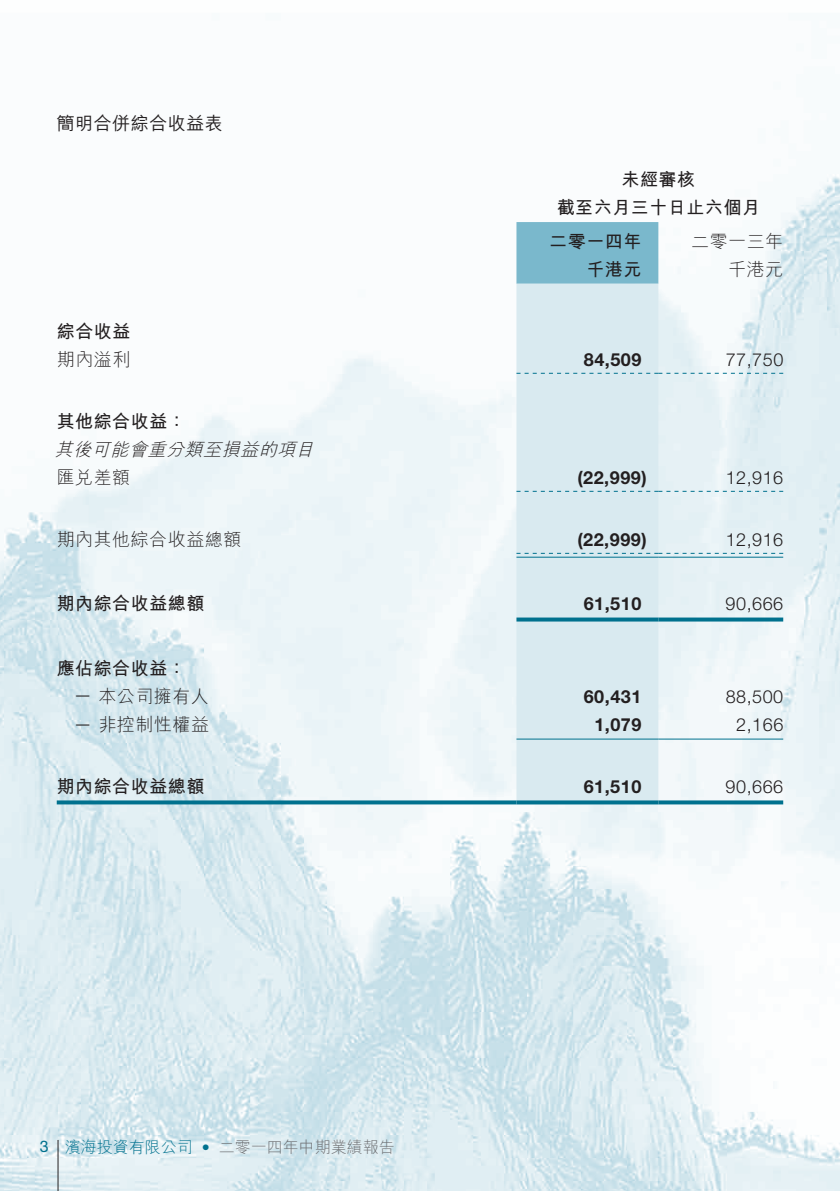
<style>
.page{position:relative;width:840px;height:1191px;background:#fff}
.page>*{position:absolute;margin:0;border:0;box-sizing:border-box;transform-origin:0 0}
.t1{font:700 18px/28px "M Hei HK";letter-spacing:.03em;color:#231f20;text-align:center}
.t2{font:700 18px "Helvetica Neue";letter-spacing:.03em;color:#231f20}
.t3{font:300 18px "Helvetica Neue";letter-spacing:.03em;color:#231f20}
.t4{font:300 18px "M Hei HK";letter-spacing:.03em;color:#231f20}
.t5{font:italic 300 18px "M Hei HK";color:#231f20}
.t6{font:500 18px "M Hei HK";letter-spacing:.03em;color:#231f20}
.t7{font:300 16px "M Hei HK";color:#6c6d70}
.t8{font:300 16px "M Hei HK";color:#00718e}
.t9{font:300 16px "Helvetica Neue";color:#00718e}
.t10{font:16px "Helvetica Neue";color:#00718e}
.s1{font-family:"Helvetica Neue"}
</style>
<div class="page">
<img style="left:0;top:174px;width:839px;height:1017px">
<hr style="left:57px;top:1140px;width:1px;height:51px;background:#231f20">
<div style="left:516px;top:222px;width:142px;height:62px;background:#7ab8cc"></div>
<div style="left:516px;top:284px;width:142px;height:516px;background:#d9eaf0"></div>
<svg style="left:516px;top:373px;width:266px;height:1px"></svg>
<svg style="left:516px;top:491px;width:266px;height:1px"></svg>
<hr style="left:516px;top:556px;width:142px;height:1px;background:#00718e">
<svg style="left:516px;top:553px;width:266px;height:1px"></svg>
<hr style="left:658px;top:556px;width:124px;height:1px;background:#00718e">
<svg style="left:516px;top:617px;width:142px;height:4px"></svg>
<svg style="left:658px;top:617px;width:124px;height:4px"></svg>
<hr style="left:516px;top:738px;width:142px;height:1px;background:#00718e">
<hr style="left:658px;top:738px;width:124px;height:1px;background:#00718e">
<svg style="left:57px;top:800px;width:459px;height:4px;background:#197f99"></svg>
<svg style="left:516px;top:800px;width:142px;height:4px"></svg>
<svg style="left:658px;top:800px;width:124px;height:4px"></svg>
<p class="t6" style="left:57px;top:110px;width:168px">簡明合併綜合收益表</p>
<p class="t1" style="left:57px;top:315px;width:75px">綜合收益</p>
<p class="t4" style="left:57px;top:346px;width:75px">期內溢利</p>
<p class="t1" style="left:57px;top:405px;width:131px">其他綜合收益：</p>
<p class="t5" style="left:55px;top:436px;width:266px">其後可能會重分類至損益的項目</p>
<p class="t4" style="left:57px;top:464px;width:75px">匯兌差額</p>
<p class="t4" style="left:57px;top:526px;width:186px">期內其他綜合收益總額</p>
<p class="t1" style="left:57px;top:588px;width:149px">期內綜合收益總額</p>
<p class="t1" style="left:57px;top:653px;width:131px">應佔綜合收益：</p>
<p class="t4" style="left:74px;top:684px;width:137px"><span class="s1">—</span> 本公司擁有人</p>
<p class="t4" style="left:74px;top:712px;width:137px"><span class="s1">—</span> 非控制性權益</p>
<p class="t1" style="left:57px;top:771px;width:149px">期內綜合收益總額</p>
<p class="t10" style="left:40px;top:1137px;width:10px">3</p>
<p class="t8" style="left:65px;top:1135px;width:129px">濱海投資有限公司</p>
<p class="t9" style="left:202px;top:1137px;width:9px">•</p>
<p class="t7" style="left:219px;top:1135px;width:177px">二零一四年中期業績報告</p>
<p class="t1" style="left:556px;top:164px;width:205px">未經審核<br>截至六月三十日止六個月</p>
<p class="t4" style="left:690px;top:228px;width:94px">二零一三年</p>
<p class="t1" style="left:549px;top:226px;width:94px">二零一四年</p>
<p class="t1" style="left:586px;top:254px;width:57px">千港元</p>
<p class="t4" style="left:727px;top:256px;width:57px">千港元</p>
<p class="t2" style="left:583px;top:348px;width:59px">84,509</p>
<p class="t3" style="left:725px;top:348px;width:59px">77,750</p>
<p class="t2" style="left:577px;top:466px;width:71px">)22,999(</p>
<p class="t3" style="left:725px;top:466px;width:59px">12,916</p>
<p class="t2" style="left:577px;top:528px;width:71px">)22,999(</p>
<p class="t3" style="left:725px;top:528px;width:59px">12,916</p>
<p class="t2" style="left:583px;top:593px;width:59px">61,510</p>
<p class="t3" style="left:725px;top:593px;width:59px">90,666</p>
<p class="t2" style="left:583px;top:685px;width:59px">60,431</p>
<p class="t3" style="left:725px;top:686px;width:59px">88,500</p>
<p class="t2" style="left:594px;top:713px;width:49px">1,079</p>
<p class="t3" style="left:735px;top:714px;width:49px">2,166</p>
<p class="t2" style="left:583px;top:775px;width:59px">61,510</p>
<p class="t3" style="left:725px;top:776px;width:59px">90,666</p>
</div>
